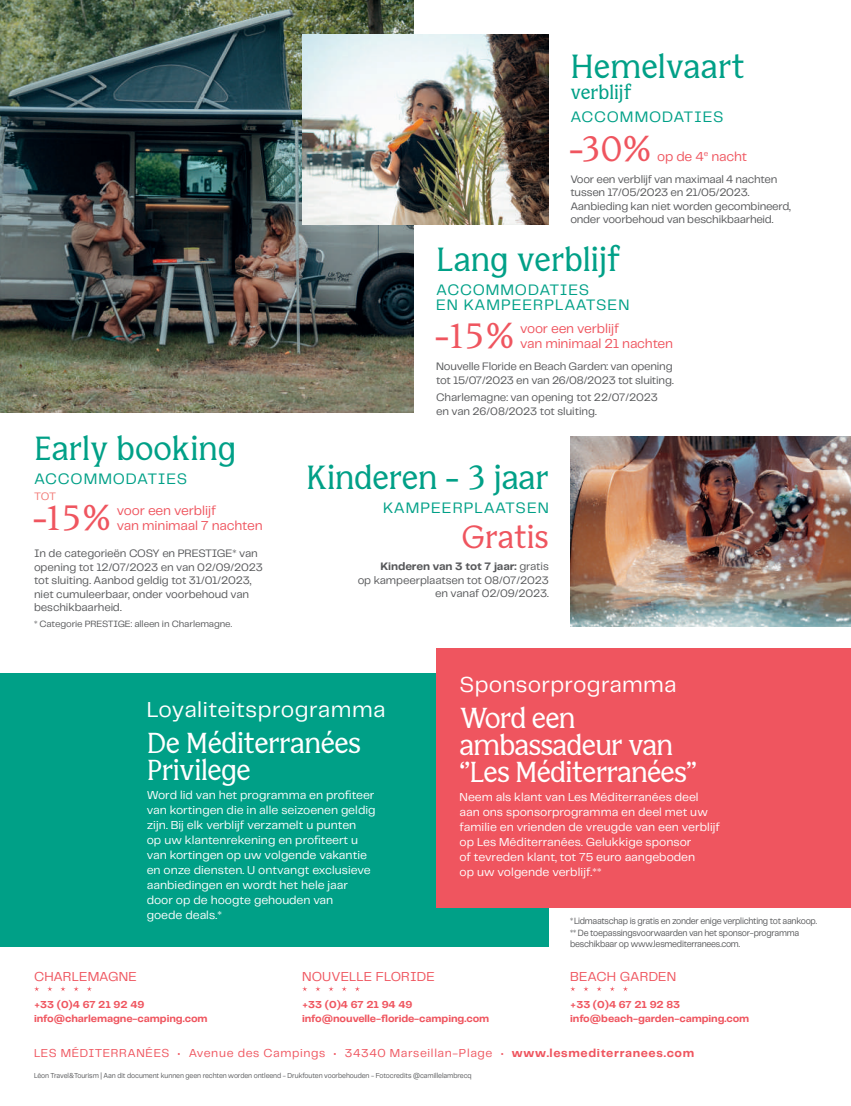
<style>
.page{position:relative;width:851px;height:1106px;background:#fff}
.page>*{position:absolute;margin:0;border:0;box-sizing:border-box;transform-origin:0 0}
.t1{font:34.65px "Bianco Serif";color:#ef555f}
.t2{font:33px "Bianco Serif";color:#00a087}
.t3{font:31.5px "Bianco Serif";color:#ef555f}
.t4{font:28.5px/27px "Bianco Serif";letter-spacing:-.03em;color:#fff}
.t5{font:22.5px "Telegraf";letter-spacing:.015em;color:#fff}
.t6{font:19.5px "Bianco Serif";color:#00a087}
.t7{font:15.75px/15px "Telegraf";letter-spacing:.055em;color:#00a087}
.t8{font:13.5px/15px "Telegraf";letter-spacing:-.01em;color:#ef555f}
.t9{font:12px/15px "Telegraf";color:#fff}
.t10{font:12px "Telegraf";letter-spacing:.05em;color:#ef555f}
.t11{font:11.25px/13.5px "Telegraf";letter-spacing:-.015em;color:#57585a}
.t12{font:11.25px "Telegraf";color:#f27976}
.t13{font:700 10.5px/13.5px "Telegraf";letter-spacing:-.01em;color:#ef555f}
.t14{font:9.45px/11.4px "Telegraf";letter-spacing:-.03em;color:#57585a;scale:.91 1}
.t15{font:9.45px "Telegraf";letter-spacing:-.01em;color:#57585a}
.t16{font:7.5px "Telegraf";letter-spacing:-.01em;color:#57585a;scale:.9 1}
.s1{font-weight:700}
</style>
<div class="page">
<svg style="left:34px;top:986px;width:58px;height:5px"></svg>
<svg style="left:302px;top:986px;width:58px;height:5px"></svg>
<svg style="left:570px;top:986px;width:58px;height:5px"></svg>
<img style="left:570px;top:436px;width:280px;height:191px">
<img style="left:0;top:0;width:414px;height:412px">
<img style="left:302px;top:34px;width:247px;height:191px">
<div style="left:0;top:673px;width:549px;height:274px;background:#00a087"></div>
<div style="left:436px;top:648px;width:414px;height:259px;background:#ef555f"></div>
<h2 class="t2" style="left:570px;top:45px;width:176px">Hemelvaart</h2>
<h3 class="t6" style="left:570px;top:79px;width:63px">verblijf</h3>
<h3 class="t7" style="left:570px;top:109px;width:155px">ACCOMMODATIES</h3>
<h1 class="t1" style="left:568px;top:127px;width:85px">-30%</h1>
<p class="t8" style="left:657px;top:148px;width:91px">op de 4<sup>e</sup> nacht</p>
<p class="t11" style="left:570px;top:172px;width:222px">Voor een verblijf van maximaal 4 nachten tussen 17/05/2023 en 21/05/2023.<br>Aanbieding kan niet worden gecombineerd, onder voorbehoud van beschikbaarheid.</p>
<h2 class="t2" style="left:34px;top:428px;width:204px">Early booking</h2>
<h3 class="t7" style="left:34px;top:470px;width:155px">ACCOMMODATIES</h3>
<p class="t12" style="left:34px;top:488px;width:24px">TOT</p>
<h1 class="t1" style="left:32px;top:495px;width:81px">-15%</h1>
<p class="t8" style="left:117px;top:502px;width:147px">voor een verblijf<br>van minimaal 7 nachten</p>
<p class="t11" style="left:34px;top:546px;width:230px">In de categorieën COSY en PRESTIGE* van opening tot 12/07/2023 en van 02/09/2023 tot sluiting. Aanbod geldig tot 31/01/2023, niet cumuleerbaar, onder voorbehoud van beschikbaarheid.</p>
<p class="t15" style="left:34px;top:617px;width:199px">* Categorie PRESTIGE: alleen in Charlemagne.</p>
<h2 class="t2" style="left:436px;top:239px;width:185px">Lang verblijf</h2>
<h3 class="t7" style="left:436px;top:281px;width:195px">ACCOMMODATIES<br>EN KAMPEERPLAATSEN</h3>
<h1 class="t1" style="left:434px;top:314px;width:82px">-15%</h1>
<p class="t8" style="left:520px;top:321px;width:154px">voor een verblijf<br>van minimaal 21 nachten</p>
<p class="t11" style="left:436px;top:359px;width:239px">Nouvelle Floride en Beach Garden: van opening tot 15/07/2023 en van 26/08/2023 tot sluiting.</p>
<p class="t11" style="left:436px;top:390px;width:223px">Charlemagne: van opening tot 22/07/2023 en van 26/08/2023 tot sluiting.</p>
<h2 class="t2" style="left:306px;top:457px;width:244px">Kinderen - 3 jaar</h2>
<h3 class="t7" style="left:383px;top:499px;width:167px">KAMPEERPLAATSEN</h3>
<h3 class="t3" style="left:461px;top:517px;width:89px">Gratis</h3>
<p class="t11" style="left:357px;top:559px;width:193px;text-align:right"><span class="s1">Kinderen van 3 tot 7 jaar:</span> gratis<br>op kampeerplaatsen tot 08/07/2023 en vanaf 02/09/2023.</p>
<h3 class="t5" style="left:147px;top:694px;width:240px">Loyaliteitsprogramma</h3>
<h3 class="t4" style="left:147px;top:731px;width:216px">De Méditerranées<br>Privilege</h3>
<p class="t9" style="left:147px;top:787px;width:230px">Word lid van het programma en profiteer van kortingen die in alle seizoenen geldig zijn. Bij elk verblijf verzamelt u punten<br>op uw klantenrekening en profiteert u van kortingen op uw volgende vakantie en onze diensten. U ontvangt exclusieve aanbiedingen en wordt het hele jaar door op de hoogte gehouden van<br>goede deals.*</p>
<h3 class="t5" style="left:459px;top:669px;width:218px">Sponsorprogramma</h3>
<h3 class="t4" style="left:459px;top:706px;width:239px">Word een ambassadeur van ‘’Les Méditerranées’’</h3>
<p class="t9" style="left:459px;top:789px;width:262px">Neem als klant van Les Méditerranées deel aan ons sponsorprogramma en deel met uw familie en vrienden de vreugde van een verblijf op Les Méditerranées. Gelukkige sponsor<br>of tevreden klant, tot 75 euro aangeboden<br>op uw volgende verblijf.**</p>
<p class="t14" style="left:570px;top:915px;width:273px">*Lidmaatschap is gratis en zonder enige verplichting tot aankoop. ** De toepassingsvoorwaarden van het sponsor-programma beschikbaar op www.lesmediterranees.com.</p>
<p class="t8" style="left:34px;top:968px;width:104px">CHARLEMAGNE</p>
<p class="t13" style="left:34px;top:997px;width:175px">+33 (0)4 67 21 92 49 info@charlemagne-camping.com</p>
<p class="t8" style="left:570px;top:968px;width:108px">BEACH GARDEN</p>
<p class="t13" style="left:570px;top:997px;width:181px">+33 (0)4 67 21 92 83 info@beach-garden-camping.com</p>
<p class="t10" style="left:34px;top:1045px;width:661px">LES MÉDITERRANÉES • Avenue des Campings • 34340 Marseillan-Plage • <span class="s1">www.lesmediterranees.com</span></p>
<p class="t8" style="left:302px;top:968px;width:134px">NOUVELLE FLORIDE</p>
<p class="t13" style="left:302px;top:997px;width:189px">+33 (0)4 67 21 94 49 info@nouvelle-floride-camping.com</p>
<p class="t16" style="left:34px;top:1070px;width:488px">Léon Travel&amp;Tourism | Aan dit document kunnen geen rechten worden ontleend - Drukfouten voorbehouden - Fotocredits @camillelambrecq</p>
</div>
